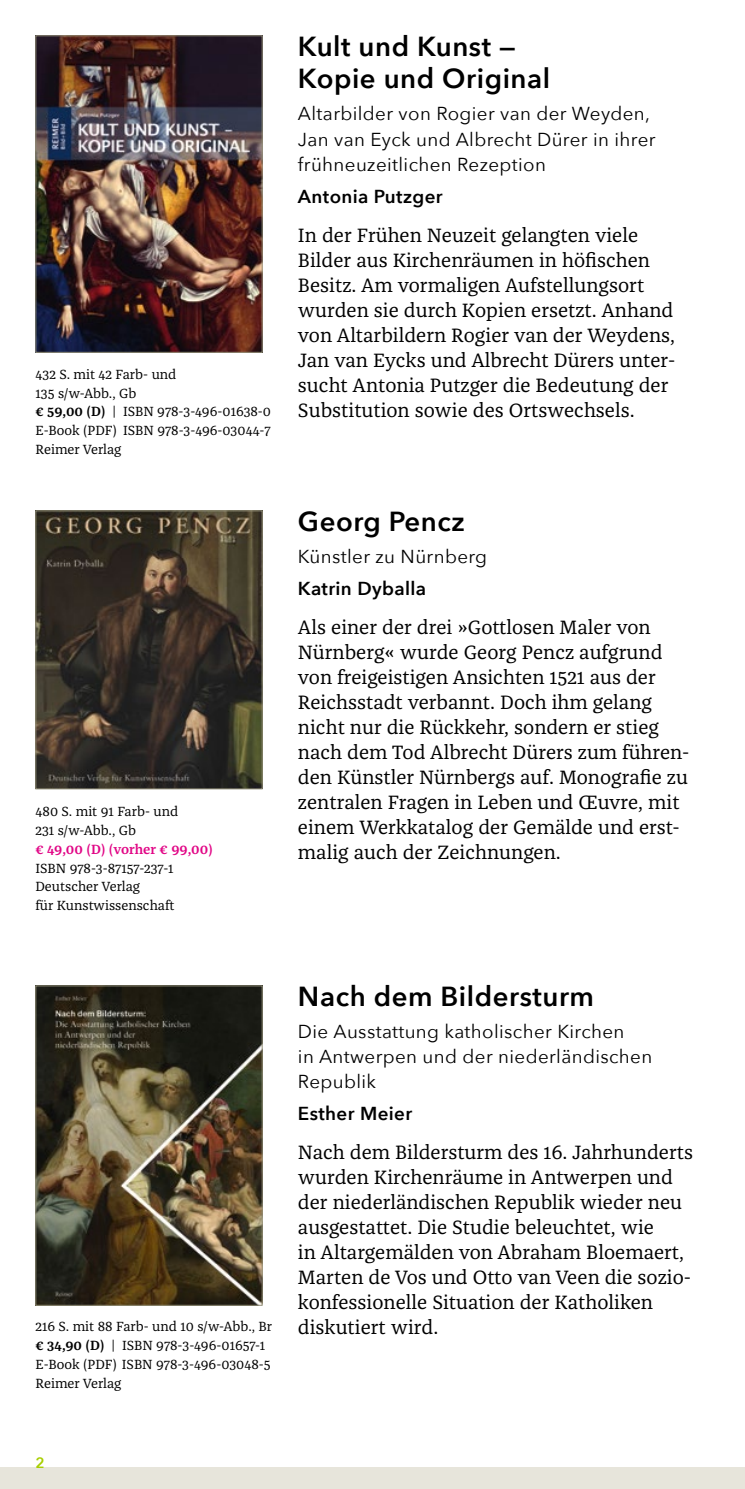
<style>
.page{position:relative;width:745px;height:1489px;background:#fff}
.page>*{position:absolute;margin:0;border:0;box-sizing:border-box;transform-origin:0 0}
.t1{font:600 27.5px/32.5px "Avenir Next";letter-spacing:.02em;color:#000}
.t2{font:20px/25px "Franziska Pro";color:#000}
.t3{font:18.75px/25px "Avenir Next";letter-spacing:.02em;color:#000}
.t4{font:600 18.75px "Avenir Next";letter-spacing:.02em;color:#000}
.t5{font:600 15px "Avenir Next";color:#a8cf00}
.t6{font:13.75px/18.8px "Franziska Pro";color:#000}
.t7{font:600 13.75px "Franziska Pro";color:#e10686}
.s1{font-weight:600}
</style>
<div class="page">
<div style="left:0;top:1467px;width:744px;height:21px;background:#e7e5db"></div>
<img style="left:37px;top:987px;width:223px;height:316px">
<div style="left:35px;top:985px;width:227px;height:320px;border:1px solid #94917a"></div>
<img style="left:37px;top:512px;width:223px;height:275px">
<div style="left:35px;top:510px;width:227px;height:279px;border:1px solid #94917a"></div>
<img style="left:37px;top:37px;width:223px;height:314px">
<div style="left:35px;top:35px;width:227px;height:318px;border:1px solid #94917a"></div>
<p class="t6" style="left:35px;top:365px;width:237px">432 S. mit 42 Farb- und<br>135 s/w-Abb., Gb<br><span class="s1">€ 59,00 (D)</span> | ISBN 978-3-496-01638-0<br>E-Book (PDF) ISBN 978-3-496-03044-7<br>Reimer Verlag</p>
<p class="t6" style="left:35px;top:802px;width:144px">480 S. mit 91 Farb- und<br>231 s/w-Abb., Gb</p>
<p class="t7" style="left:35px;top:840px;width:179px">€ 49,00 (D) (vorher € 99,00)</p>
<p class="t6" style="left:35px;top:858px;width:140px">ISBN 978-3-87157-237-1<br>Deutscher Verlag<br>für Kunstwissenschaft</p>
<h1 class="t1" style="left:298px;top:29px;width:253px">Kult und Kunst —<br>Kopie und Original</h1>
<p class="t3" style="left:298px;top:101px;width:359px">Altarbilder von Rogier van der Weyden,<br>Jan van Eyck und Albrecht Dürer in ihrer frühneuzeitlichen Rezeption</p>
<p class="t4" style="left:298px;top:180px;width:146px">Antonia Putzger</p>
<p class="t2" style="left:298px;top:222px;width:378px">In der Frühen Neuzeit gelangten viele Bilder aus Kirchenräumen in höfischen Besitz. Am vormaligen Aufstellungsort wurden sie durch Kopien ersetzt. Anhand von Altarbildern Rogier van der Weydens, Jan van Eycks und Albrecht Dürers unter&shy;sucht Antonia Putzger die Bedeutung der Substitution sowie des Ortswechsels.</p>
<h1 class="t1" style="left:298px;top:504px;width:168px">Georg Pencz</h1>
<p class="t3" style="left:298px;top:543px;width:190px">Künstler zu Nürnberg</p>
<p class="t4" style="left:298px;top:572px;width:130px">Katrin Dyballa</p>
<p class="t2" style="left:298px;top:615px;width:393px">Als einer der drei »Gottlosen Maler von Nürnberg« wurde Georg Pencz aufgrund von freigeistigen Ansichten 1521 aus der Reichsstadt verbannt. Doch ihm gelang nicht nur die Rückkehr, sondern er stieg nach dem Tod Albrecht Dürers zum führen&shy;den Künstler Nürnbergs auf. Monografie zu zentralen Fragen in Leben und Œuvre, mit einem Werkkatalog der Gemälde und erst&shy;malig auch der Zeichnungen.</p>
<p class="t6" style="left:35px;top:1317px;width:238px">216 S. mit 88 Farb- und 10 s/w-Abb., Br <span class="s1">€ 34,90 (D)</span> | ISBN 978-3-496-01657-1<br>E-Book (PDF) ISBN 978-3-496-03048-5<br>Reimer Verlag</p>
<h1 class="t1" style="left:298px;top:979px;width:297px">Nach dem Bildersturm</h1>
<p class="t3" style="left:298px;top:1018px;width:355px">Die Ausstattung katholischer Kirchen<br>in Antwerpen und der niederländischen<br>Republik</p>
<p class="t4" style="left:298px;top:1097px;width:116px">Esther Meier</p>
<p class="t2" style="left:298px;top:1139px;width:396px">Nach dem Bildersturm des 16. Jahrhunderts wurden Kirchenräume in Antwerpen und der niederländischen Republik wieder neu ausgestattet. Die Studie beleuchtet, wie<br>in Altargemälden von Abraham Bloemaert, Marten de Vos und Otto van Veen die sozio&shy;konfessionelle Situation der Katholiken diskutiert wird.</p>
<p class="t5" style="left:35px;top:1449px;width:11px">2</p>
</div>
